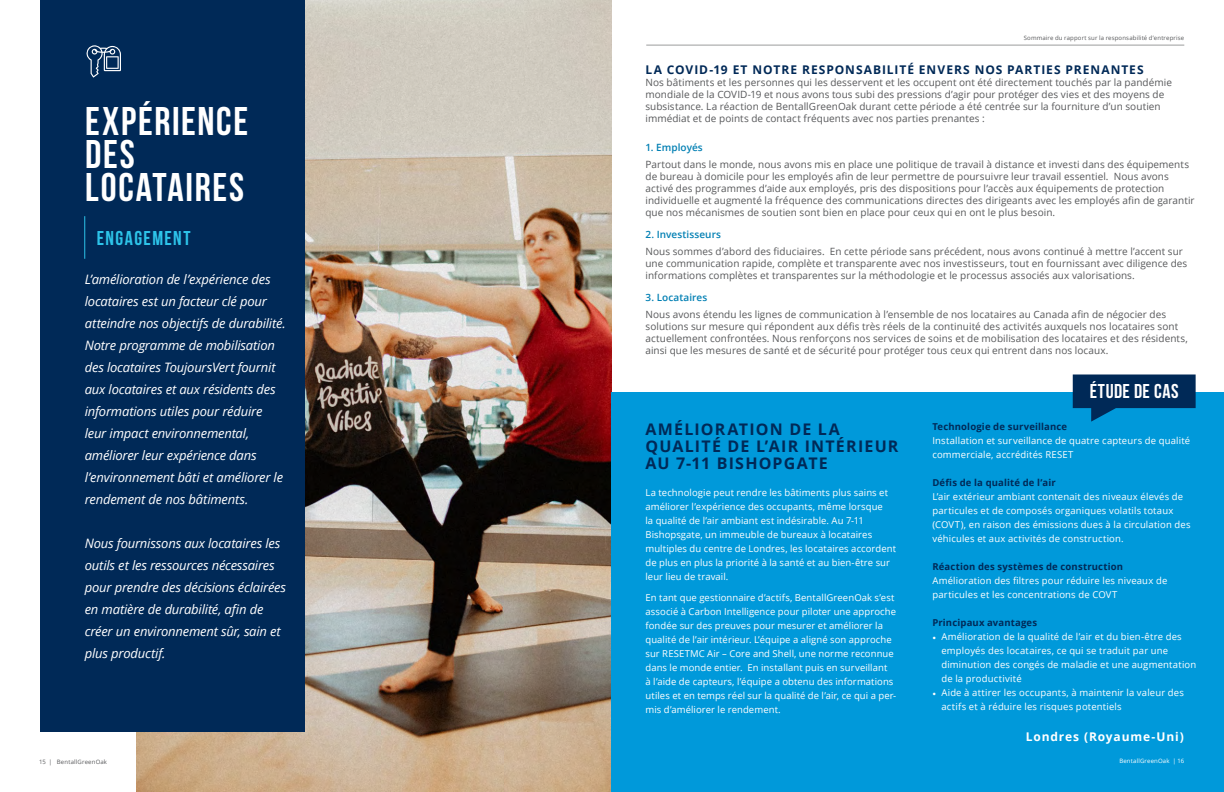
<style>
.page{position:relative;width:1224px;height:792px;background:#fff}
.page>*{position:absolute;margin:0;border:0;box-sizing:border-box;transform-origin:0 0}
.t1{font:700 40px/33px "Bebas Neue";letter-spacing:.045em;color:#fff}
.t2{font:700 20px "Bebas Neue";letter-spacing:.025em;color:#fff}
.t3{font:700 20px "Bebas Neue";letter-spacing:.07em;color:#2dc3e9}
.t4{font:700 16px/17px "Open Sans";letter-spacing:.075em;color:#002957}
.t5{font:italic 13px/22px "Open Sans";letter-spacing:-.015em;color:#fff}
.t6{font:700 12px "Open Sans";letter-spacing:.08em;color:#002957}
.t7{font:700 12px "Open Sans";letter-spacing:.07em;color:#fff}
.t8{font:10px/12px "Open Sans";letter-spacing:.005em;color:#58595b}
.t9{font:600 10px "Open Sans";letter-spacing:.01em;color:#017fb3}
.t10{font:9.5px/14px "Open Sans";letter-spacing:.015em;color:#fff}
.t11{font:700 9.5px "Open Sans";letter-spacing:.02em;color:#002957}
.t12{font:6px "Open Sans";letter-spacing:.025em;color:#58595b}
.t13{font:6px "Open Sans";letter-spacing:.025em;color:#fff}
.s1{font-family:"Minion Pro"}
</style>
<div class="page">
<img style="left:137px;top:0;width:475px;height:792px">
<div style="left:40px;top:0;width:265px;height:731px;background:#002957"></div>
<div style="left:612px;top:392px;width:612px;height:400px;background:#0099da"></div>
<svg style="left:1073px;top:375px;width:123px;height:47px"></svg>
<hr style="left:84px;top:216px;width:1px;height:43px;background:#2dc3e9">
<svg style="left:86px;top:45px;width:35px;height:32px"></svg>
<hr style="left:646px;top:45px;width:538px;height:1px;background:#58595b">
<h1 class="t1" style="left:85px;top:104px;width:164px">EXPÉRIENCE<br>DES<br>LOCATAIRES</h1>
<h2 class="t3" style="left:97px;top:227px;width:95px">ENGAGEMENT</h2>
<p class="t5" style="left:85px;top:268px;width:202px">L’amélioration de l’expérience des locataires est un facteur clé pour atteindre nos objectifs de durabilité.<br>Notre programme de mobilisation des locataires ToujoursVert fournit aux locataires et aux résidents des informations utiles pour réduire leur impact environnemental, améliorer leur expérience dans l’environnement bâti et améliorer le rendement de nos bâtiments.</p>
<h3 class="t5" style="left:85px;top:532px;width:203px">Nous fournissons aux locataires les outils et les ressources nécessaires pour prendre des décisions éclairées en matière de durabilité, afin de créer un environnement sûr, sain et plus productif.</h3>
<p class="t12" style="left:1024px;top:34px;width:162px">Sommaire du rapport sur la responsabilité d’entreprise</p>
<p class="t6" style="left:645px;top:61px;width:500px">LA COVID-19 ET NOTRE RESPONSABILITÉ ENVERS NOS PARTIES PRENANTES</p>
<p class="t8" style="left:645px;top:76px;width:528px">Nos bâtiments et les personnes qui les desservent et les occupent ont été directement touchés par la pandémie mondiale de la COVID-19 et nous avons tous subi des pressions d’agir pour protéger des vies et des moyens de subsistance. La réaction de BentallGreenOak durant cette période a été centrée sur la fourniture d’un soutien immédiat et de points de contact fréquents avec nos parties prenantes :</p>
<p class="t9" style="left:645px;top:141px;width:59px">1. Employés</p>
<p class="t8" style="left:645px;top:158px;width:551px">Partout dans le monde, nous avons mis en place une politique de travail à distance et investi dans des équipements de bureau à domicile pour les employés afin de leur permettre de poursuivre leur travail essentiel. Nous avons activé des programmes d’aide aux employés, pris des dispositions pour l’accès aux équipements de protection individuelle et augmenté la fréquence des communications directes des dirigeants avec les employés afin de garantir que nos mécanismes de soutien sont bien en place pour ceux qui en ont le plus besoin.</p>
<p class="t9" style="left:645px;top:228px;width:77px">2. Investisseurs</p>
<p class="t8" style="left:645px;top:245px;width:543px">Nous sommes d’abord des fiduciaires. En cette période sans précédent, nous avons continué à mettre l’accent sur une communication rapide, complète et transparente avec nos investisseurs, tout en fournissant avec diligence des informations complètes et transparentes sur la méthodologie et le processus associés aux valorisations.</p>
<p class="t9" style="left:645px;top:291px;width:63px">3. Locataires</p>
<p class="t8" style="left:645px;top:308px;width:544px">Nous avons étendu les lignes de communication à l’ensemble de nos locataires au Canada afin de négocier des solutions sur mesure qui répondent aux défis très réels de la continuité des activités auxquels nos locataires sont actuellement confrontées. Nous renforçons nos services de soins et de mobilisation des locataires et des résidents, ainsi que les mesures de santé et de sécurité pour protéger tous ceux qui entrent dans nos locaux.</p>
<h3 class="t4" style="left:646px;top:421px;width:254px">AMÉLIORATION DE LA<br>QUALITÉ DE L’AIR INTÉRIEUR<br>AU 7-11 BISHOPGATE</h3>
<p class="t10" style="left:646px;top:486px;width:252px">La technologie peut rendre les bâtiments plus sains et améliorer l’expérience des occupants, même lorsque<br>la qualité de l’air ambiant est indésirable. Au 7-11<br>Bishopsgate, un immeuble de bureaux à locataires multiples du centre de Londres, les locataires accordent de plus en plus la priorité à la santé et au bien-être sur leur lieu de travail.</p>
<p class="t10" style="left:646px;top:591px;width:252px">En tant que gestionnaire d’actifs, BentallGreenOak s’est associé à Carbon Intelligence pour piloter une approche fondée sur des preuves pour mesurer et améliorer la qualité de l’air intérieur. L’équipe a aligné son approche sur RESETMC Air – Core and Shell, une norme reconnue dans le monde entier. En installant puis en surveillant<br>à l’aide de capteurs, l’équipe a obtenu des informations utiles et en temps réel sur la qualité de l’air, ce qui a per&shy;mis d’améliorer le rendement.</p>
<h2 class="t2" style="left:1090px;top:380px;width:90px">ÉTUDE DE CAS</h2>
<p class="t11" style="left:932px;top:420px;width:136px">Technologie de surveillance</p>
<p class="t10" style="left:932px;top:434px;width:259px">Installation et surveillance de quatre capteurs de qualité commerciale, accrédités RESET</p>
<p class="t11" style="left:932px;top:476px;width:125px">Défis de la qualité de l’air</p>
<p class="t10" style="left:932px;top:490px;width:260px">L’air extérieur ambiant contenait des niveaux élevés de particules et de composés organiques volatils totaux (COVT), en raison des émissions dues à la circulation des véhicules et aux activités de construction.</p>
<p class="t11" style="left:932px;top:560px;width:192px">Réaction des systèmes de construction</p>
<p class="t10" style="left:932px;top:574px;width:236px">Amélioration des filtres pour réduire les niveaux de particules et les concentrations de COVT</p>
<p class="t11" style="left:932px;top:616px;width:106px">Principaux avantages</p>
<p class="t10" style="left:941px;top:630px;width:256px;text-indent:-9px"><span class="s1">•</span> Amélioration de la qualité de l’air et du bien-être des employés des locataires, ce qui se traduit par une diminution des congés de maladie et une augmentation de la productivité</p>
<p class="t10" style="left:941px;top:686px;width:244px;text-indent:-9px"><span class="s1">•</span> Aide à attirer les occupants, à maintenir la valeur des actifs et à réduire les risques potentiels</p>
<p class="t7" style="left:1026px;top:729px;width:160px">Londres (Royaume-Uni)</p>
<p class="t12" style="left:39px;top:757px;width:70px">15 | BentallGreenOak</p>
<p class="t13" style="left:1119px;top:757px;width:66px">BentallGreenOak | 16</p>
</div>
